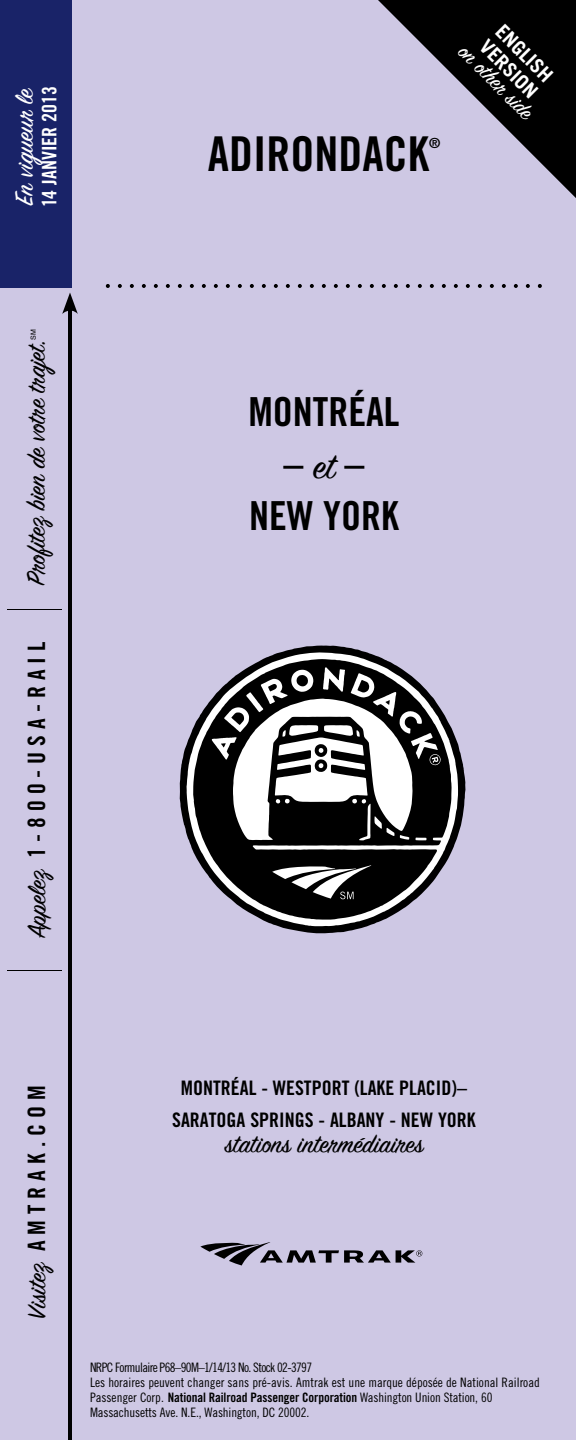
<style>
.page{position:relative;width:576px;height:1440px;background:#cec8e4}
.page>*{position:absolute;margin:0;border:0;box-sizing:border-box;transform-origin:0 0}
.t1{font:48px "Trade Gothic Bold Cond Twenty";color:#000}
.t2{font:40px/52px "Trade Gothic Bold Cond Twenty";color:#000;text-align:center}
.t3{font:28px "Sign Painter House Script";color:#000}
.t4{font:28px "Sign Painter House Script";color:#fff}
.t5{font:24px "Trade Gothic Bold Cond Twenty";letter-spacing:.25em;color:#000}
.t6{font:24px "Sign Painter House Script";color:#fff}
.t7{font:20px/32px "Trade Gothic Bold Cond Twenty";color:#000;text-align:center}
.t8{font:700 20px "Trade Gothic";color:#fff}
.t9{font:20px "Trade Gothic Bold Cond Twenty";color:#fff}
.t10{font:14px "Trade Gothic Bold Cond Twenty";color:#000}
.t11{font:13px/15px "Trade Gothic Cond Eighteen";letter-spacing:-.005em;color:#000}
.t12{font:7px "Helvetica";color:#000}
.s1{font-family:"Sign Painter House Script";font-size:28px}
.s2{font-family:"Sign Painter House Script"}
.s3{font-family:"Trade Gothic Bold Cond Twenty"}
</style>
<div class="page">
<hr style="left:7px;top:610px;width:55px;height:1px;background:#000">
<hr style="left:7px;top:970px;width:55px;height:1px;background:#000">
<svg style="left:106px;top:284px;width:436px;height:4px"></svg>
<svg style="left:180px;top:646px;width:285px;height:287px"></svg>
<svg style="left:193px;top:659px;width:259px;height:261px;fill:#000"></svg>
<svg style="left:272px;top:865px;width:99px;height:34px;background:#5c5c5c"></svg>
<svg style="left:212px;top:667px;width:229px;height:174px;background:#737374"></svg>
<svg style="left:200px;top:1242px;width:222px;height:24px"></svg>
<hr style="left:71px;top:306px;width:1px;height:1134px;background:#000">
<hr style="left:68px;top:306px;width:1px;height:1134px;background:#000">
<svg style="left:62px;top:293px;width:16px;height:21px"></svg>
<svg style="left:378px;top:0;width:198px;height:198px"></svg>
<div style="left:0;top:0;width:72px;height:288px;background:#192368"></div>
<h3 class="t4" style="left:15px;top:205px;width:119px;rotate:-90deg">En vigueur le</h3>
<h3 class="t9" style="left:42px;top:207px;width:122px;rotate:-90deg">14 JANVIER 2013</h3>
<p class="t12" style="left:31px;top:340px;width:12px;rotate:-90deg">SM</p>
<h3 class="t3" style="left:27px;top:585px;width:246px;rotate:-90deg">Profitez bien de votre trajet.</h3>
<h3 class="t5" style="left:28px;top:938px;width:298px;rotate:-90deg"><span class="s1">Appelez</span> 1-800-USA-RAIL</h3>
<h1 class="t1" style="left:208px;top:136px;width:223px">ADIRONDACK</h1>
<p class="t10" style="left:429px;top:138px;width:13px">®</p>
<h3 class="t8" style="left:504px;top:23px;width:73px;rotate:45deg">ENGLISH</h3>
<h3 class="t8" style="left:488px;top:38px;width:74px;rotate:45deg">VERSION</h3>
<h3 class="t6" style="left:468px;top:42px;width:97px;rotate:45deg">on other side</h3>
<h2 class="t2" style="left:248px;top:389px;width:153px">MONTRÉAL</h2>
<h2 class="t2" style="left:249px;top:441px;width:151px">– <span class="s2">et</span> –<br>NEW YORK</h2>
<h3 class="t5" style="left:28px;top:1319px;width:235px;rotate:-90deg"><span class="s1">Visitez</span> AMTRAK.COM</h3>
<h3 class="t7" style="left:172px;top:1073px;width:305px">MONTRÉAL - WESTPORT (LAKE PLACID)–<br>SARATOGA SPRINGS - ALBANY - NEW YORK</h3>
<h3 class="t3" style="left:225px;top:1135px;width:200px">stations intermédiaires</h3>
<p class="t11" style="left:90px;top:1361px;width:451px">NRPC Formulaire P68–90M–1/14/13 No. Stock 02-3797<br>Les horaires peuvent changer sans pré-avis. Amtrak est une marque déposée de National Railroad Passenger Corp. <span class="s3">National Railroad Passenger Corporation</span> Washington Union Station, 60<br>Massachusetts Ave. N.E., Washington, DC 20002.</p>
</div>
